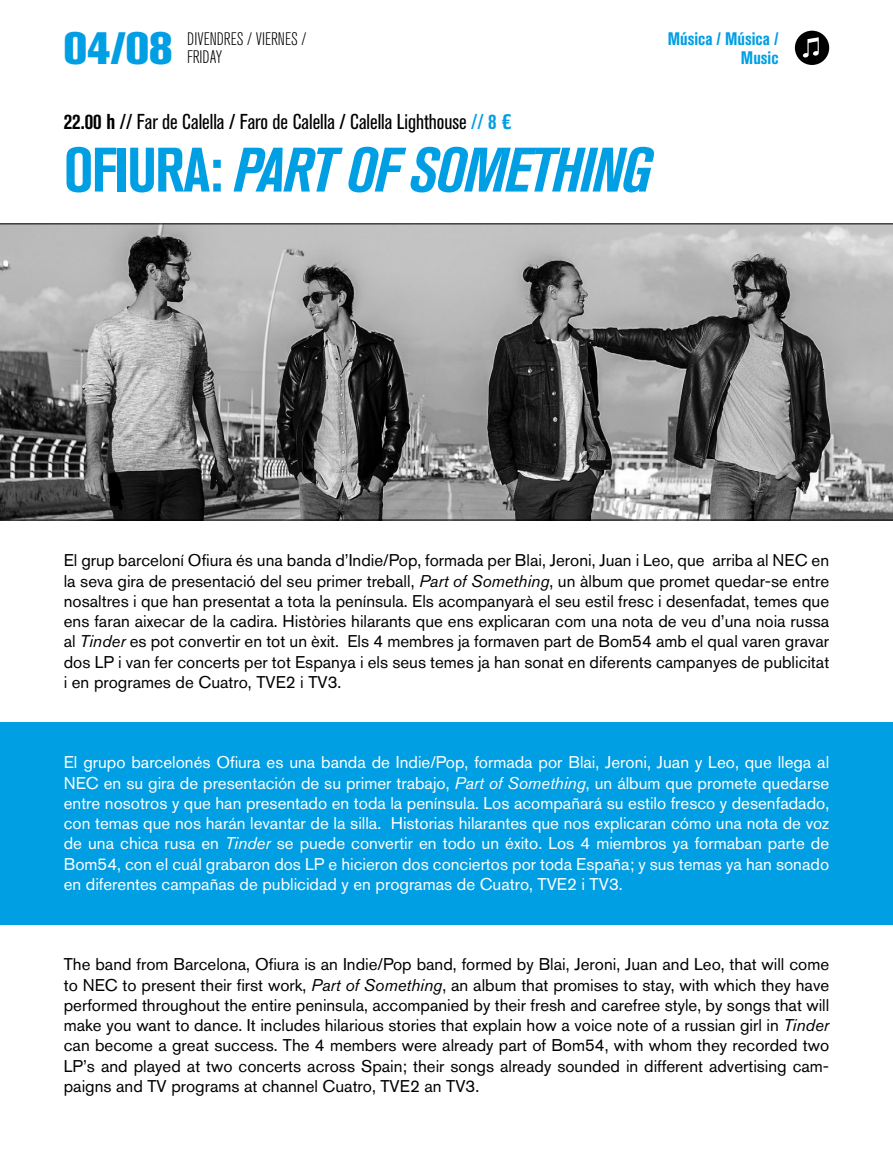
<style>
.page{position:relative;width:893px;height:1171px;background:#fff}
.page>*{position:absolute;margin:0;border:0;box-sizing:border-box;transform-origin:0 0}
.t1{font:italic 700 condensed 62.1px "Akzidenz Grotesk BQ";letter-spacing:-.03em;color:#009ee3}
.t2{font:800 45px "Akzidenz Grotesk BQ";color:#009ee3}
.t3{font:condensed 21.38px "Akzidenz Grotesk BQ";color:#000}
.t4{font:300 condensed 18px/18px "Akzidenz Grotesk BQ";color:#000}
.t5{font:700 condensed 18px "Akzidenz Grotesk BQ";color:#009ee3}
.t6{font:16.88px/20.2px "Akzidenz Grotesk BQ";color:#000;text-align:justify}
.t7{font:16.88px/20.2px "Akzidenz Grotesk BQ";color:#fff;text-align:justify}
.s1{font-weight:700}
.s2{color:#009ee3}
.s3{font-weight:700;color:#009ee3}
.s4{font-style:normal}
.s5{font-style:italic}
</style>
<div class="page">
<img style="left:0;top:224px;width:893px;height:296px">
<hr style="left:0;top:223px;width:893px;height:1px;background:#000">
<hr style="left:0;top:520px;width:893px;height:1px;background:#000">
<div style="left:0;top:722px;width:893px;height:203px;background:#009ee3"></div>
<svg style="left:795px;top:31px;width:34px;height:34px"></svg>
<p class="t2" style="left:64px;top:22px;width:110px">04/08</p>
<p class="t4" style="left:187px;top:31px;width:121px">DIVENDRES / VIERNES /<br>FRIDAY</p>
<p class="t5" style="left:668px;top:28px;width:112px">Música / Música /</p>
<p class="t5" style="left:741px;top:47px;width:39px">Music</p>
<p class="t3" style="left:64px;top:109px;width:450px"><span class="s1">22.00 h</span> // Far de Calella / Faro de Calella / Calella Lighthouse <span class="s2">//</span> <span class="s3">8 €</span></p>
<p class="t1" style="left:64px;top:134px;width:590px"><span class="s4">OFIURA:</span> PART OF SOMETHING</p>
<p class="t6" style="left:64px;top:550px;width:767px">El grup barceloní Ofiura és una banda d’Indie/Pop, formada per Blai, Jeroni, Juan i Leo, que arriba al NEC en la seva gira de presentació del seu primer treball, <span class="s5">Part of Something</span>, un àlbum que promet quedar-se entre nosaltres i que han presentat a tota la península. Els acompanyarà el seu estil fresc i desenfadat, temes que ens faran aixecar de la cadira. Històries hilarants que ens explicaran com una nota de veu d’una noia russa al <span class="s5">Tinder</span> es pot convertir en tot un èxit. Els 4 membres ja formaven part de Bom54 amb el qual varen gravar dos LP i van fer concerts per tot Espanya i els seus temes ja han sonat en diferents campanyes de publicitat i en programes de Cuatro, TVE2 i TV3.</p>
<p class="t7" style="left:64px;top:752px;width:767px">El grupo barcelonés Ofiura es una banda de Indie/Pop, formada por Blai, Jeroni, Juan y Leo, que llega al NEC en su gira de presentación de su primer trabajo, <span class="s5">Part of Something</span>, un álbum que promete quedarse entre nosotros y que han presentado en toda la península. Los acompañará su estilo fresco y desenfadado, con temas que nos harán levantar de la silla. Historias hilarantes que nos explicaran cómo una nota de voz de una chica rusa en <span class="s5">Tinder</span> se puede convertir en todo un éxito. Los 4 miembros ya formaban parte de Bom54, con el cuál grabaron dos LP e hicieron dos conciertos por toda España; y sus temas ya han sonado en diferentes campañas de publicidad y en programas de Cuatro, TVE2 i TV3.</p>
<p class="t6" style="left:64px;top:954px;width:767px">The band from Barcelona, Ofiura is an Indie/Pop band, formed by Blai, Jeroni, Juan and Leo, that will come to NEC to present their first work, <span class="s5">Part of Something</span>, an album that promises to stay, with which they have performed throughout the entire peninsula, accompanied by their fresh and carefree style, by songs that will make you want to dance. It includes hilarious stories that explain how a voice note of a russian girl in <span class="s5">Tinder </span>can become a great success. The 4 members were already part of Bom54, with whom they recorded two LP’s and played at two concerts across Spain; their songs already sounded in different advertising cam&shy;paigns and TV programs at channel Cuatro, TVE2 an TV3.</p>
</div>
